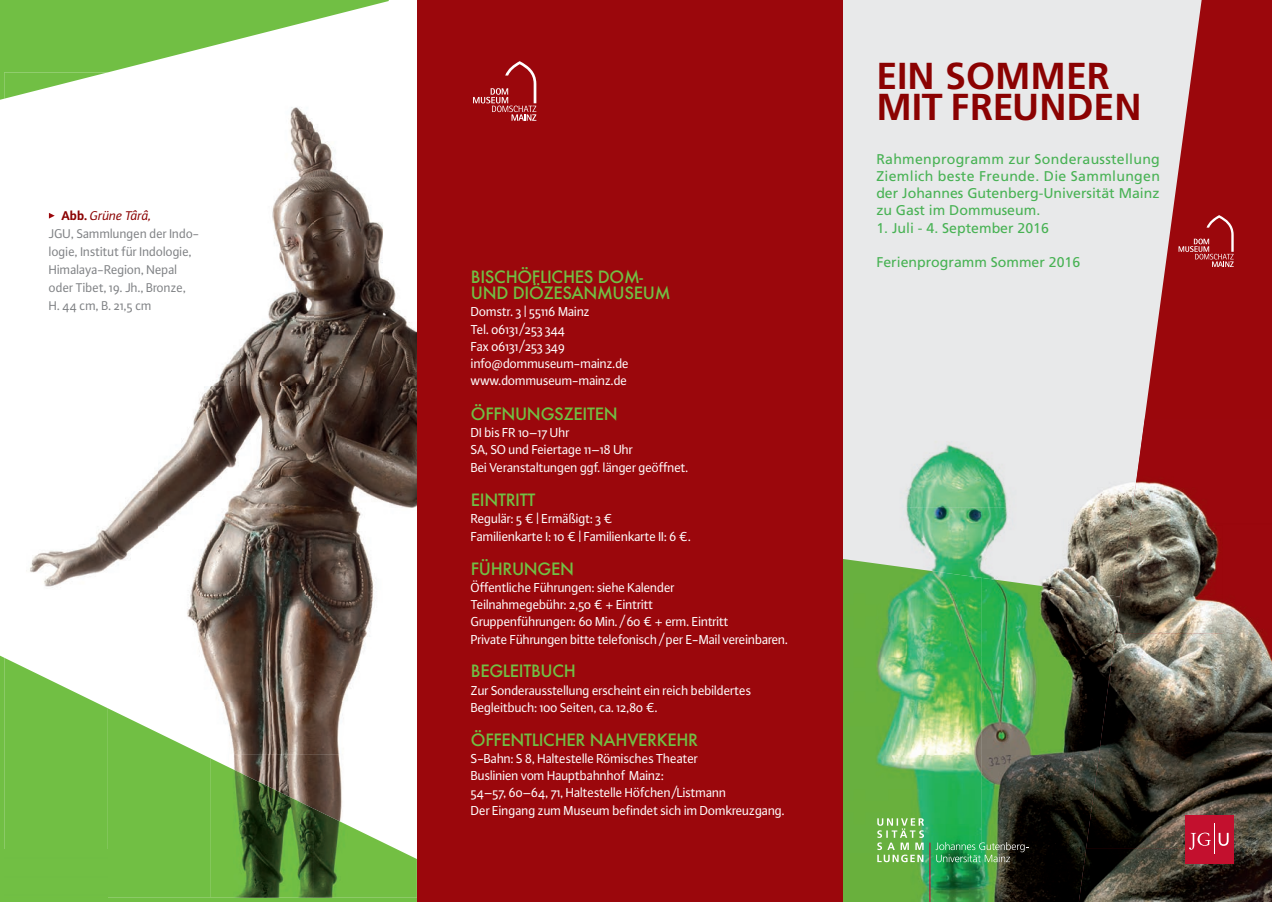
<style>
.page{position:relative;width:1272px;height:902px;background:#fff}
.page>*{position:absolute;margin:0;border:0;box-sizing:border-box;transform-origin:0 0}
.t1{font:700 37.5px/30.9px "Frutiger LT Std";color:#8b0202}
.t2{font:500 16.5px/16.5px "Futura";letter-spacing:-.02em;color:#71bf44}
.t3{font:14.1px/17.2px "Frutiger LT Std";color:#48b254;text-align:justify}
.t4{font:13.8px/17.2px "Plus Sans Normal";letter-spacing:-.03em;color:#fff}
.t5{font:13.5px/18px "Plus Sans Normal";letter-spacing:-.02em;color:#808285}
.s1{font-family:"Plus Sans";font-weight:700;color:#8b0202}
.s2{font-style:italic;color:#8b0202}
</style>
<div class="page">
<div style="left:842px;top:0;width:429px;height:901px;background:#e8e9ea"></div>
<svg style="left:1144px;top:0;width:127px;height:418px;fill:#9b070c"></svg>
<img style="left:842px;top:418px;width:287px;height:89px">
<img style="left:842px;top:507px;width:151px;height:70px">
<img style="left:993px;top:507px;width:136px;height:70px">
<img style="left:842px;top:559px;width:139px;height:293px">
<img style="left:981px;top:577px;width:134px;height:79px">
<img style="left:981px;top:656px;width:119px;height:98px">
<img style="left:981px;top:754px;width:105px;height:98px">
<img style="left:842px;top:852px;width:236px;height:49px">
<img style="left:1129px;top:418px;width:142px;height:107px">
<img style="left:1115px;top:525px;width:108px;height:108px">
<img style="left:1223px;top:525px;width:48px;height:323px">
<img style="left:1100px;top:633px;width:123px;height:107px">
<img style="left:1086px;top:740px;width:137px;height:108px">
<img style="left:1078px;top:848px;width:193px;height:53px">
<svg style="left:877px;top:818px;width:47px;height:44px;background:#8ac26e"></svg>
<hr style="left:929px;top:842px;width:1px;height:59px;background:#c3102e">
<img style="left:935px;top:842px;width:93px;height:20px">
<div style="left:1184px;top:814px;width:49px;height:49px;background:#c3102e"></div>
<svg style="left:1189px;top:832px;width:21px;height:17px"></svg>
<svg style="left:1218px;top:832px;width:10px;height:13px"></svg>
<hr style="left:1214px;top:823px;width:1px;height:31px;background:#fff">
<div style="left:417px;top:0;width:425px;height:901px;background:#9b070c"></div>
<img style="left:30px;top:107px;width:387px;height:548px">
<svg style="left:473px;top:61px;width:63px;height:60px"></svg>
<svg style="left:0;top:655px;width:417px;height:246px"></svg>
<img style="left:4px;top:657px;width:103px;height:240px">
<img style="left:107px;top:708px;width:104px;height:189px">
<img style="left:210px;top:758px;width:104px;height:139px">
<img style="left:314px;top:808px;width:103px;height:89px">
<svg style="left:0;top:0;width:389px;height:100px"></svg>
<img style="left:4px;top:72px;width:104px;height:27px">
<svg style="left:49px;top:213px;width:6px;height:5px"></svg>
<svg style="left:1178px;top:215px;width:55px;height:52px;background:#a7262b"></svg>
<p class="t5" style="left:49px;top:206px;width:152px;text-indent:13px"><span class="s1">Abb.</span> <span class="s2">Grüne Târâ,<br></span>JGU, Sammlungen der Indo&shy;logie, Institut für Indologie,<br>Himalaya-Region, Nepal oder Tibet, 19. Jh., Bronze,<br>H. 44 cm, B. 21,5 cm</p>
<p class="t2" style="left:471px;top:268px;width:201px">BISCHÖFLICHES DOM-<br>UND DIÖZESANMUSEUM</p>
<p class="t4" style="left:471px;top:303px;width:160px">Domstr. 3 | 55116 Mainz<br>Tel. 06131 / 253 344<br>Fax 06131 / 253 349 info@dommuseum-mainz.de www.dommuseum-mainz.de</p>
<p class="t2" style="left:471px;top:405px;width:148px">ÖFFNUNGSZEITEN</p>
<p class="t4" style="left:471px;top:423px;width:219px">DI bis FR 10–17 Uhr<br>SA, SO und Feiertage 11–18 Uhr<br>Bei Veranstaltungen ggf. länger geöffnet.</p>
<p class="t2" style="left:471px;top:491px;width:66px">EINTRITT</p>
<p class="t4" style="left:471px;top:510px;width:222px">Regulär: 5 € | Ermäßigt: 3 €<br>Familienkarte I: 10 € | Familienkarte II: 6 €.</p>
<p class="t2" style="left:471px;top:560px;width:105px">FÜHRUNGEN</p>
<p class="t4" style="left:471px;top:578px;width:319px">Öffentliche Führungen: siehe Kalender<br>Teilnahmegebühr: 2,50 € + Eintritt<br>Gruppenführungen: 60 Min. / 60 € + erm. Eintritt<br>Private Führungen bitte telefonisch / per E-Mail vereinbaren.</p>
<p class="t2" style="left:471px;top:662px;width:107px">BEGLEITBUCH</p>
<p class="t4" style="left:471px;top:681px;width:282px">Zur Sonderausstellung erscheint ein reich bebildertes<br>Begleitbuch: 100 Seiten, ca. 12,80 €.</p>
<p class="t2" style="left:471px;top:731px;width:229px">ÖFFENTLICHER NAHVERKEHR</p>
<p class="t4" style="left:471px;top:749px;width:315px">S-Bahn: S 8, Haltestelle Römisches Theater<br>Buslinien vom Hauptbahnhof Mainz:<br>54–57, 60–64, 71, Haltestelle Höfchen/Listmann<br>Der Eingang zum Museum befindet sich im Domkreuzgang.</p>
<h1 class="t1" style="left:876px;top:61px;width:267px">EIN SOMMER<br>MIT FREUNDEN</h1>
<p class="t3" style="left:876px;top:150px;width:285px">Rahmenprogramm zur Sonderausstellung Ziemlich beste Freunde. Die Sammlungen der Johannes Gutenberg-Universität Mainz zu Gast im Dommuseum.</p>
<p class="t3" style="left:876px;top:219px;width:174px">1. Juli - 4. September 2016</p>
<p class="t3" style="left:876px;top:253px;width:205px">Ferienprogramm Sommer 2016</p>
</div>
